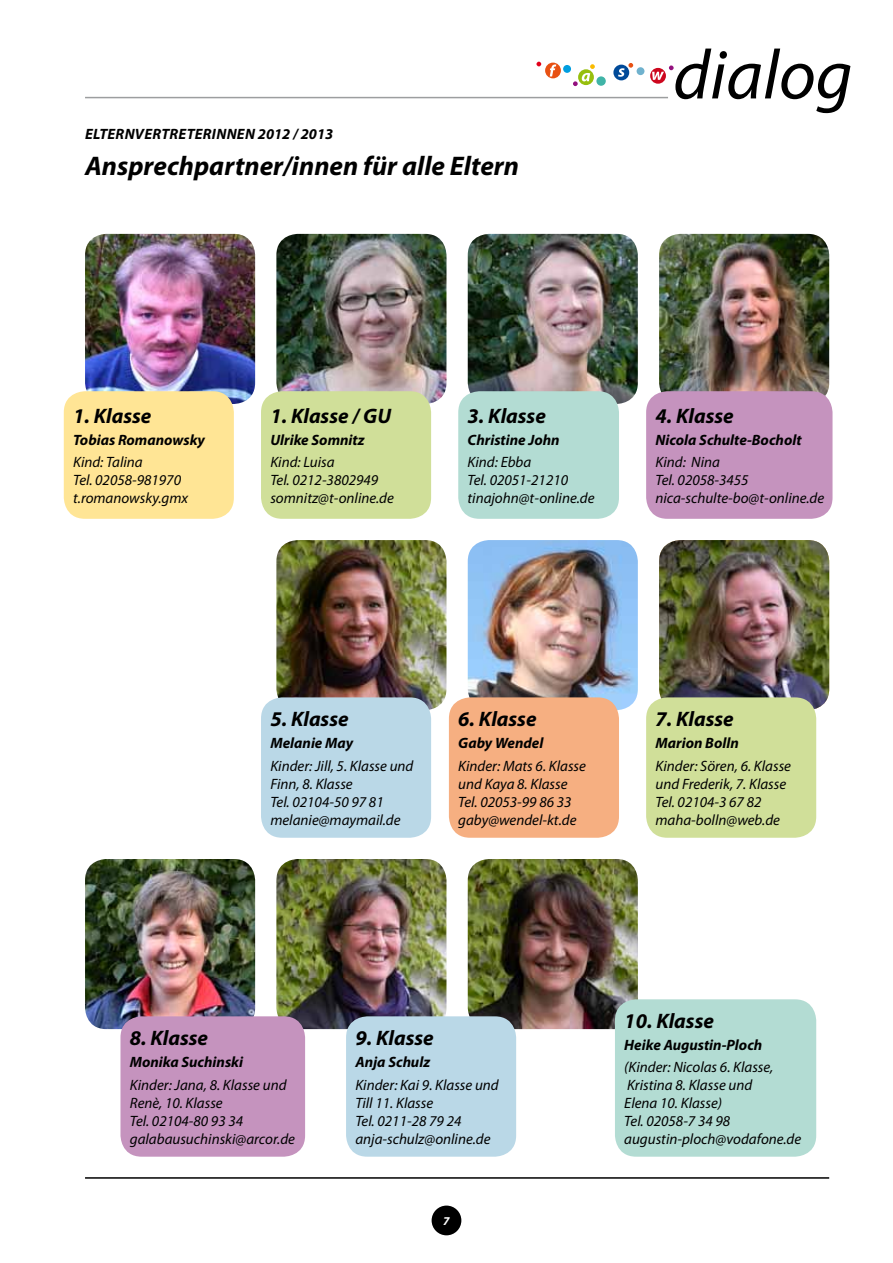
<style>
.page{position:relative;width:893px;height:1263px;background:#fff}
.page>*{position:absolute;margin:0;border:0;box-sizing:border-box;transform-origin:0 0}
.t1{font:700 35.1px "Times New Roman";color:#000}
.t2{font:italic 700 27px "Myriad Pro";color:#000}
.t3{font:italic 700 21px "Myriad Pro";color:#000}
.t4{font:italic 15px/18px "Myriad Pro";color:#000}
.t5{font:italic 700 15px "Myriad Pro";color:#000}
.t6{font:italic 700 15px "Myriad Pro";letter-spacing:.035em;color:#000}
.t7{font:italic 700 12px "Myriad Pro";color:#fff}
</style>
<div class="page">
<hr style="left:85px;top:1177px;width:744px;height:2px;background:#000">
<div style="left:432px;top:1205px;width:29px;height:30px;background:#000;border-radius:50%"></div>
<div style="left:637px;top:67px;width:7px;height:8px;background:#70b2ce;border-radius:50%"></div>
<svg style="left:545px;top:63px;width:16px;height:15px"></svg>
<div style="left:563px;top:65px;width:8px;height:8px;background:#009ee0;border-radius:50%"></div>
<svg style="left:536px;top:62px;width:5px;height:4px"></svg>
<svg style="left:550px;top:65px;width:6px;height:11px"></svg>
<svg style="left:596px;top:76px;width:10px;height:10px"></svg>
<svg style="left:573px;top:64px;width:22px;height:22px"></svg>
<div style="left:613px;top:65px;width:16px;height:15px;background:#004a99;border-radius:50%"></div>
<svg style="left:618px;top:63px;width:15px;height:14px"></svg>
<svg style="left:650px;top:68px;width:16px;height:16px"></svg>
<svg style="left:652px;top:49px;width:198px;height:64px"></svg>
<hr style="left:85px;top:97px;width:583px;height:1px;background:#9c9e9f">
<img style="left:468px;top:859px;width:170px;height:170px">
<img style="left:659px;top:234px;width:170px;height:167px">
<img style="left:468px;top:234px;width:170px;height:170px">
<img style="left:659px;top:540px;width:170px;height:170px">
<img style="left:276px;top:234px;width:170px;height:170px">
<img style="left:85px;top:859px;width:170px;height:170px">
<img style="left:276px;top:859px;width:170px;height:170px">
<img style="left:85px;top:234px;width:170px;height:170px">
<div style="left:64px;top:391px;width:170px;height:128px;background:#ffe595;border-radius:21px"></div>
<img style="left:276px;top:540px;width:170px;height:170px">
<div style="left:261px;top:697px;width:170px;height:141px;background:#bad8e7;border-radius:21px"></div>
<div style="left:120px;top:1016px;width:185px;height:141px;background:#c593be;border-radius:21px"></div>
<img style="left:468px;top:540px;width:170px;height:170px">
<div style="left:449px;top:697px;width:170px;height:141px;background:#f6af81;border-radius:21px"></div>
<div style="left:646px;top:697px;width:170px;height:141px;background:#d0df99;border-radius:21px"></div>
<div style="left:615px;top:999px;width:201px;height:158px;background:#b3dcd3;border-radius:21px"></div>
<div style="left:346px;top:1016px;width:170px;height:141px;background:#bad8e7;border-radius:21px"></div>
<div style="left:261px;top:391px;width:170px;height:128px;background:#d0df99;border-radius:21px"></div>
<div style="left:458px;top:391px;width:161px;height:128px;background:#b3dcd3;border-radius:21px"></div>
<div style="left:646px;top:391px;width:186px;height:128px;background:#c593be;border-radius:21px"></div>
<h1 class="t1" style="left:18px;top:129px;width:311px">Tobias Romanowsky</h1>
<p class="t6" style="left:85px;top:124px;width:250px">ElternvertreterInnen 2012 / 2013</p>
<h2 class="t2" style="left:85px;top:149px;width:435px">Ansprechpartner/innen für alle Eltern</h2>
<h3 class="t3" style="left:73px;top:402px;width:80px">1. Klasse</h3>
<p class="t5" style="left:73px;top:430px;width:133px">Tobias Romanowsky</p>
<p class="t4" style="left:73px;top:453px;width:116px">Kind: Talina<br>Tel. 02058-981970 t.romanowsky.gmx</p>
<h3 class="t3" style="left:270px;top:402px;width:122px">1. Klasse / GU</h3>
<p class="t5" style="left:270px;top:430px;width:96px">Ulrike Somnitz</p>
<p class="t4" style="left:270px;top:453px;width:125px">Kind: Luisa<br>Tel. 0212-3802949 somnitz@t-online.de</p>
<h3 class="t3" style="left:468px;top:402px;width:80px">3. Klasse</h3>
<p class="t5" style="left:468px;top:430px;width:94px">Christine John</p>
<p class="t4" style="left:468px;top:453px;width:128px">Kind: Ebba<br>Tel. 02051-21210 tinajohn@t-online.de</p>
<h3 class="t3" style="left:655px;top:402px;width:80px">4. Klasse</h3>
<p class="t5" style="left:655px;top:430px;width:148px">Nicola Schulte-Bocholt</p>
<p class="t4" style="left:655px;top:453px;width:170px">Kind: Nina<br>Tel. 02058-3455 nica-schulte-bo@t-online.de</p>
<h3 class="t3" style="left:270px;top:705px;width:80px">5. Klasse</h3>
<p class="t5" style="left:270px;top:734px;width:84px">Melanie May</p>
<p class="t4" style="left:270px;top:756px;width:145px">Kinder: Jill, 5. Klasse und<br>Finn, 8. Klasse<br>Tel. 02104-50 97 81 melanie@maymail.de</p>
<h3 class="t3" style="left:458px;top:705px;width:80px">6. Klasse</h3>
<p class="t5" style="left:458px;top:734px;width:87px">Gaby Wendel</p>
<p class="t4" style="left:458px;top:756px;width:129px">Kinder: Mats 6. Klasse und Kaya 8. Klasse<br>Tel. 02053-99 86 33 gaby@wendel-kt.de</p>
<h3 class="t3" style="left:655px;top:705px;width:80px">7. Klasse</h3>
<p class="t5" style="left:655px;top:734px;width:85px">Marion Bolln</p>
<p class="t4" style="left:655px;top:756px;width:137px">Kinder: Sören, 6. Klasse und Frederik, 7. Klasse<br>Tel. 02104-3 67 82 maha-bolln@web.de</p>
<h3 class="t3" style="left:130px;top:1024px;width:80px">8. Klasse</h3>
<p class="t5" style="left:130px;top:1052px;width:115px">Monika Suchinski</p>
<p class="t4" style="left:130px;top:1075px;width:167px">Kinder: Jana, 8. Klasse und<br>Renè, 10. Klasse<br>Tel. 02104-80 93 34 galabausuchinski@arcor.de</p>
<h3 class="t3" style="left:355px;top:1024px;width:80px">9. Klasse</h3>
<p class="t5" style="left:355px;top:1052px;width:76px">Anja Schulz</p>
<p class="t4" style="left:355px;top:1075px;width:145px">Kinder: Kai 9. Klasse und<br>Till 11. Klasse<br>Tel. 0211-28 79 24 anja-schulz@online.de</p>
<p class="t7" style="left:443px;top:1213px;width:8px">7</p>
<h3 class="t3" style="left:624px;top:1007px;width:91px">10. Klasse</h3>
<p class="t5" style="left:624px;top:1035px;width:140px">Heike Augustin-Ploch</p>
<p class="t4" style="left:624px;top:1058px;width:178px">(Kinder: Nicolas 6. Klasse,<br>Kristina 8. Klasse und<br>Elena 10. Klasse)<br>Tel. 02058-7 34 98 augustin-ploch@vodafone.de</p>
</div>
